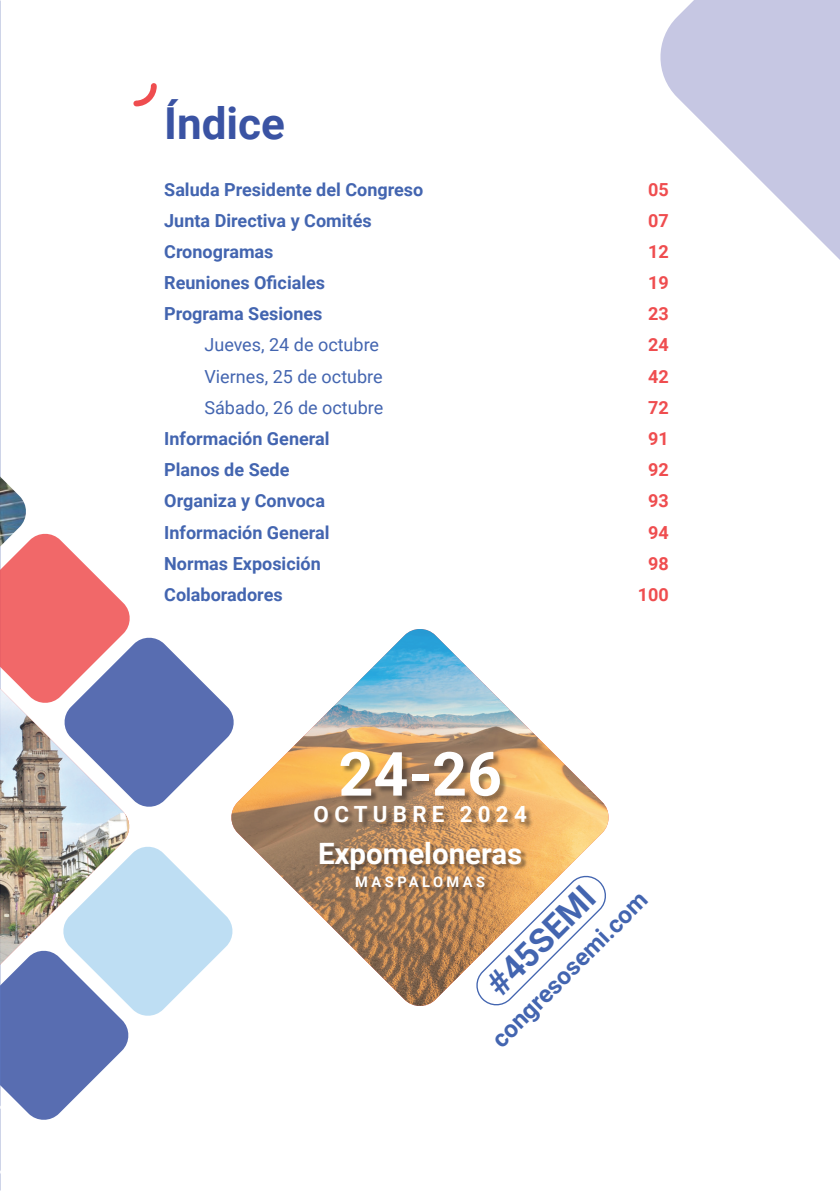
<style>
.page{position:relative;width:840px;height:1191px;background:#fff}
.page>*{position:absolute;margin:0;border:0;box-sizing:border-box;transform-origin:0 0}
.t1{font:700 60.8px "Roboto";color:#fff}
.t2{font:700 44px "Roboto";color:#3a53a3}
.t3{font:700 33.6px "Roboto";color:#4365b0}
.t4{font:700 29.4px "Roboto";color:#fff}
.t5{font:700 24.2px "Roboto";color:#4365b0}
.t6{font:700 22.4px "Roboto";letter-spacing:.235em;color:#fff}
.t7{font:700 18px "Roboto";color:#4365b0}
.t8{font:18px "Roboto";color:#4365b0}
.t9{font:700 18px "Roboto";color:#ef4d4f}
.t10{font:700 14.6px "Roboto";letter-spacing:.235em;color:#fff}
</style>
<div class="page">
<svg style="left:0;top:533px;width:229px;height:274px"></svg>
<svg style="left:0;top:636px;width:131px;height:50px;fill:#f16869"></svg>
<img style="left:0;top:686px;width:131px;height:158px">
<img style="left:0;top:474px;width:28px;height:75px">
<svg style="left:660px;top:0;width:179px;height:259px;fill:#c6c7e3"></svg>
<svg style="left:0;top:844px;width:229px;height:347px"></svg>
<img style="left:229px;top:629px;width:380px;height:377px">
<div style="left:315px;top:753px;width:219px;height:77px;background:#231f20;opacity:.45"></div>
<div style="left:321px;top:843px;width:206px;height:50px;background:#231f20;opacity:.45"></div>
<svg style="left:475px;top:872px;width:133px;height:134px"></svg>
<svg style="left:133px;top:83px;width:24px;height:24px"></svg>
<h2 class="t2" style="left:164px;top:93px;width:122px">Índice</h2>
<p class="t7" style="left:164px;top:176px;width:260px">Saluda Presidente del Congreso</p>
<p class="t9" style="left:647px;top:176px;width:22px">05</p>
<p class="t7" style="left:164px;top:208px;width:209px">Junta Directiva y Comités</p>
<p class="t9" style="left:647px;top:208px;width:22px">07</p>
<p class="t7" style="left:164px;top:239px;width:111px">Cronogramas</p>
<p class="t9" style="left:647px;top:239px;width:22px">12</p>
<p class="t7" style="left:164px;top:270px;width:162px">Reuniones Oficiales</p>
<p class="t9" style="left:647px;top:270px;width:22px">19</p>
<p class="t7" style="left:164px;top:301px;width:160px">Programa Sesiones</p>
<p class="t9" style="left:647px;top:301px;width:22px">23</p>
<p class="t8" style="left:204px;top:332px;width:176px">Jueves, 24 de octubre</p>
<p class="t9" style="left:647px;top:332px;width:22px">24</p>
<p class="t8" style="left:204px;top:363px;width:179px">Viernes, 25 de octubre</p>
<p class="t9" style="left:647px;top:363px;width:22px">42</p>
<p class="t8" style="left:204px;top:395px;width:180px">Sábado, 26 de octubre</p>
<p class="t9" style="left:647px;top:395px;width:22px">72</p>
<p class="t7" style="left:164px;top:426px;width:167px">Información General</p>
<p class="t9" style="left:647px;top:426px;width:22px">91</p>
<p class="t7" style="left:164px;top:457px;width:127px">Planos de Sede</p>
<p class="t9" style="left:647px;top:457px;width:22px">92</p>
<p class="t7" style="left:164px;top:488px;width:162px">Organiza y Convoca</p>
<p class="t9" style="left:647px;top:488px;width:22px">93</p>
<p class="t7" style="left:164px;top:519px;width:167px">Información General</p>
<p class="t9" style="left:647px;top:519px;width:22px">94</p>
<p class="t7" style="left:164px;top:551px;width:158px">Normas Exposición</p>
<p class="t9" style="left:647px;top:551px;width:22px">98</p>
<p class="t7" style="left:164px;top:582px;width:120px">Colaboradores</p>
<p class="t9" style="left:637px;top:582px;width:32px">100</p>
<h1 class="t1" style="left:338px;top:731px;width:165px">24-26</h1>
<p class="t6" style="left:313px;top:798px;width:214px">OCTUBRE 2024</p>
<h3 class="t4" style="left:318px;top:832px;width:206px">Expomeloneras</h3>
<p class="t10" style="left:355px;top:871px;width:131px">MASPALOMAS</p>
<h3 class="t3" style="left:475px;top:972px;width:139px;rotate:-45deg">#45SEMI</h3>
<h3 class="t5" style="left:483px;top:1030px;width:210px;rotate:-45deg">congresosemi.com</h3>
</div>
